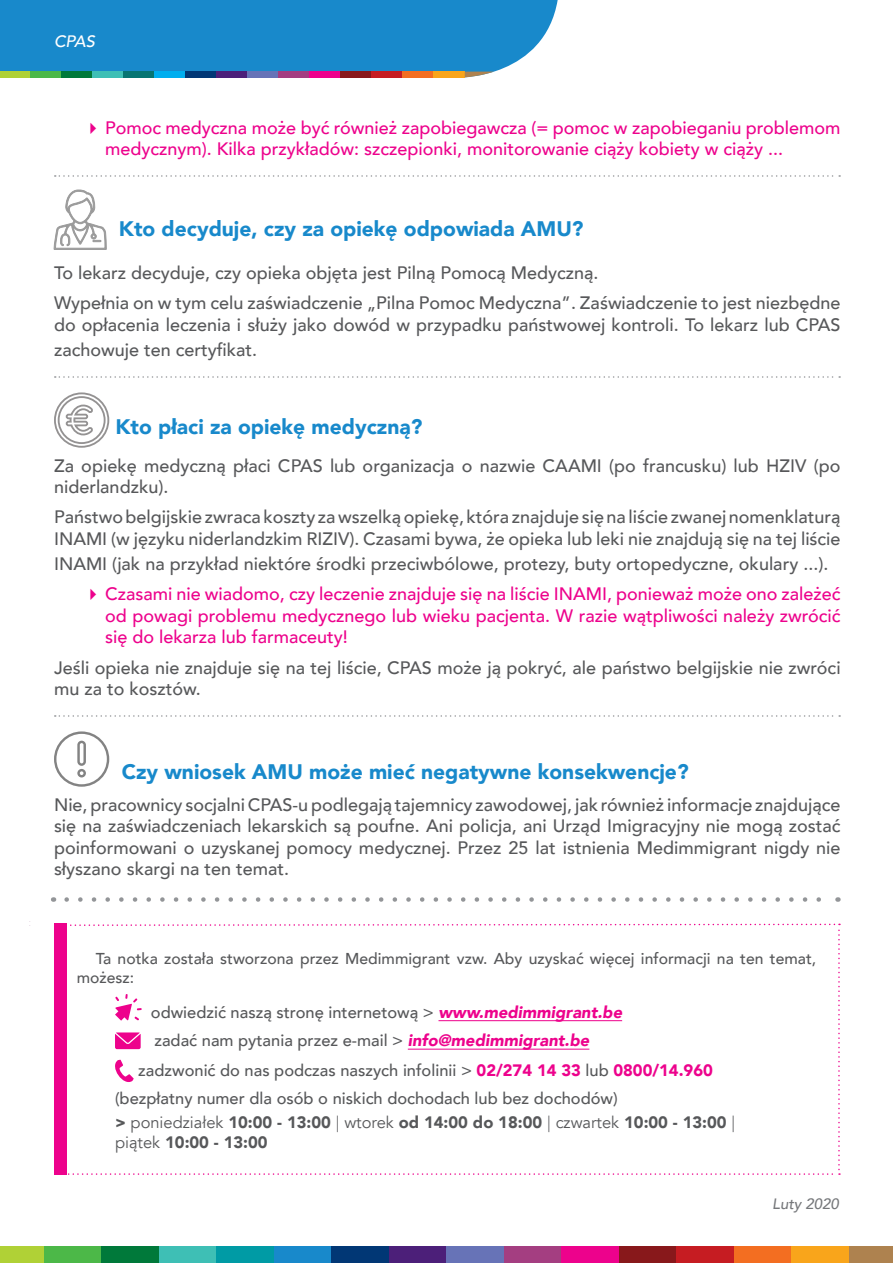
<style>
.page{position:relative;width:893px;height:1263px;background:#fff}
.page>*{position:absolute;margin:0;border:0;box-sizing:border-box;transform-origin:0 0}
.t1{font:900 21px "Avenir";color:#1889cb}
.t2{font:500 18px/21.6px "Avenir";color:#57585a}
.t3{font:500 18px/21.6px "Avenir";color:#ed028c}
.t4{font:500 16.5px "Avenir";color:#57585a}
.t5{font:900 16.5px/19.8px "Avenir";color:#57585a}
.t6{font:italic 500 16.5px "Avenir";color:#fff}
.t7{font:500 15.75px/19.8px "Avenir";color:#57585a}
.t8{font:italic 500 15px "Avenir";color:#76787b}
.s1{font-weight:900;font-style:italic;color:#ed028c}
.s2{font-weight:900;color:#ed028c}
.s3{font-weight:400}
.s4{font-weight:300}
</style>
<div class="page">
<svg style="left:0;top:0;width:558px;height:78px;background:#288bc5"></svg>
<svg style="left:55px;top:175px;width:785px;height:2px"></svg>
<svg style="left:54px;top:190px;width:52px;height:60px"></svg>
<svg style="left:55px;top:376px;width:785px;height:2px"></svg>
<svg style="left:54px;top:392px;width:56px;height:56px"></svg>
<svg style="left:55px;top:715px;width:785px;height:2px"></svg>
<svg style="left:54px;top:731px;width:55px;height:56px"></svg>
<svg style="left:54px;top:923px;width:786px;height:252px"></svg>
<div style="left:54px;top:924px;width:12px;height:251px;background:#ed028c"></div>
<div style="left:849px;top:1246px;width:44px;height:17px;background:#ae824f"></div>
<div style="left:0;top:1246px;width:44px;height:17px;background:#b0d136"></div>
<div style="left:44px;top:1246px;width:57px;height:17px;background:#4cb848"></div>
<div style="left:101px;top:1246px;width:58px;height:17px;background:#00793a"></div>
<div style="left:159px;top:1246px;width:57px;height:17px;background:#3ebfb5"></div>
<div style="left:216px;top:1246px;width:58px;height:17px;background:#009ba5"></div>
<div style="left:274px;top:1246px;width:57px;height:17px;background:#1889cb"></div>
<div style="left:331px;top:1246px;width:58px;height:17px;background:#013775"></div>
<div style="left:389px;top:1246px;width:57px;height:17px;background:#4c1f79"></div>
<div style="left:446px;top:1246px;width:58px;height:17px;background:#6773b7"></div>
<div style="left:504px;top:1246px;width:57px;height:17px;background:#a43e81"></div>
<div style="left:561px;top:1246px;width:58px;height:17px;background:#ed028c"></div>
<div style="left:619px;top:1246px;width:58px;height:17px;background:#88181b"></div>
<div style="left:677px;top:1246px;width:57px;height:17px;background:#c61c22"></div>
<div style="left:734px;top:1246px;width:58px;height:17px;background:#f36e21"></div>
<div style="left:792px;top:1246px;width:57px;height:17px;background:#f9a51b"></div>
<svg style="left:67px;top:897px;width:754px;height:5px"></svg>
<p class="t6" style="left:54px;top:31px;width:42px">CPAS</p>
<p class="t3" style="left:105px;top:115px;width:737px">Pomoc medyczna może być również zapobiegawcza (= pomoc w zapobieganiu problemom medycznym). Kilka przykładów: szczepionki, monitorowanie ciąży kobiety w ciąży ...</p>
<p class="t1" style="left:119px;top:211px;width:466px">Kto decyduje, czy za opiekę odpowiada AMU?</p>
<p class="t2" style="left:54px;top:261px;width:546px">To lekarz decyduje, czy opieka objęta jest Pilną Pomocą Medyczną.</p>
<p class="t2" style="left:54px;top:291px;width:788px">Wypełnia on w tym celu zaświadczenie „Pilna Pomoc Medyczna”. Zaświadczenie to jest niezbędne do opłacenia leczenia i służy jako dowód w przypadku państwowej kontroli. To lekarz lub CPAS</p>
<p class="t2" style="left:54px;top:338px;width:205px">zachowuje ten certyfikat.</p>
<p class="t1" style="left:115px;top:409px;width:308px">Kto płaci za opiekę medyczną?</p>
<p class="t2" style="left:54px;top:453px;width:788px">Za opiekę medyczną płaci CPAS lub organizacja o nazwie CAAMI (po francusku) lub HZIV (po niderlandzku).</p>
<p class="t2" style="left:54px;top:505px;width:788px">Państwo belgijskie zwraca koszty za wszelką opiekę, która znajduje się na liście zwanej nomenklaturą<br>INAMI (w języku niderlandzkim RIZIV). Czasami bywa, że opieka lub leki nie znajdują się na tej liście</p>
<p class="t2" style="left:54px;top:552px;width:776px">INAMI (jak na przykład niektóre środki przeciwbólowe, protezy, buty ortopedyczne, okulary ...).</p>
<p class="t3" style="left:105px;top:582px;width:737px;text-align:justify">Czasami nie wiadomo, czy leczenie znajduje się na liście INAMI, ponieważ może ono zależeć od powagi problemu medycznego lub wieku pacjenta. W razie wątpliwości należy zwrócić się do lekarza lub farmaceuty!</p>
<p class="t2" style="left:54px;top:655px;width:788px">Jeśli opieka nie znajduje się na tej liście, CPAS może ją pokryć, ale państwo belgijskie nie zwróci mu za to kosztów.</p>
<p class="t1" style="left:122px;top:754px;width:568px">Czy wniosek AMU może mieć negatywne konsekwencje?</p>
<p class="t2" style="left:54px;top:792px;width:788px;text-align:justify">Nie, pracownicy socjalni CPAS-u podlegają tajemnicy zawodowej, jak również informacje znajdujące się na zaświadczeniach lekarskich są poufne. Ani policja, ani Urząd Imigracyjny nie mogą zostać poinformowani o uzyskanej pomocy medycznej. Przez 25 lat istnienia Medimmigrant nigdy nie słyszano skargi na ten temat.</p>
<p class="t7" style="left:77px;top:947px;width:741px;text-indent:19px">Ta notka została stworzona przez Medimmigrant vzw. Aby uzyskać więcej informacji na ten temat, możesz:</p>
<p class="t4" style="left:151px;top:998px;width:473px">odwiedzić naszą stronę internetową &gt; <span class="s1">www.medimmigrant.be</span></p>
<p class="t4" style="left:154px;top:1026px;width:436px">zadać nam pytania przez e-mail &gt; <span class="s1">info@medimmigrant.be</span></p>
<p class="t4" style="left:138px;top:1056px;width:576px">zadzwonić do nas podczas naszych infolinii &gt; <span class="s2">02/274 14 33</span> lub <span class="s2">0800/14.960</span></p>
<p class="t4" style="left:115px;top:1084px;width:504px">(bezpłatny numer dla osób o niskich dochodach lub bez dochodów)</p>
<p class="t5" style="left:115px;top:1112px;width:622px">&gt; <span class="s3">poniedziałek</span> 10:00 - 13:00 <span class="s4">|</span> <span class="s3">wtorek</span> od 14:00 do 18:00 <span class="s4">|</span> <span class="s3">czwartek</span> 10:00 - 13:00 <span class="s4">| </span><span class="s3">piątek</span> 10:00 - 13:00</p>
<p class="t8" style="left:772px;top:1195px;width:68px">Luty 2020</p>
</div>
